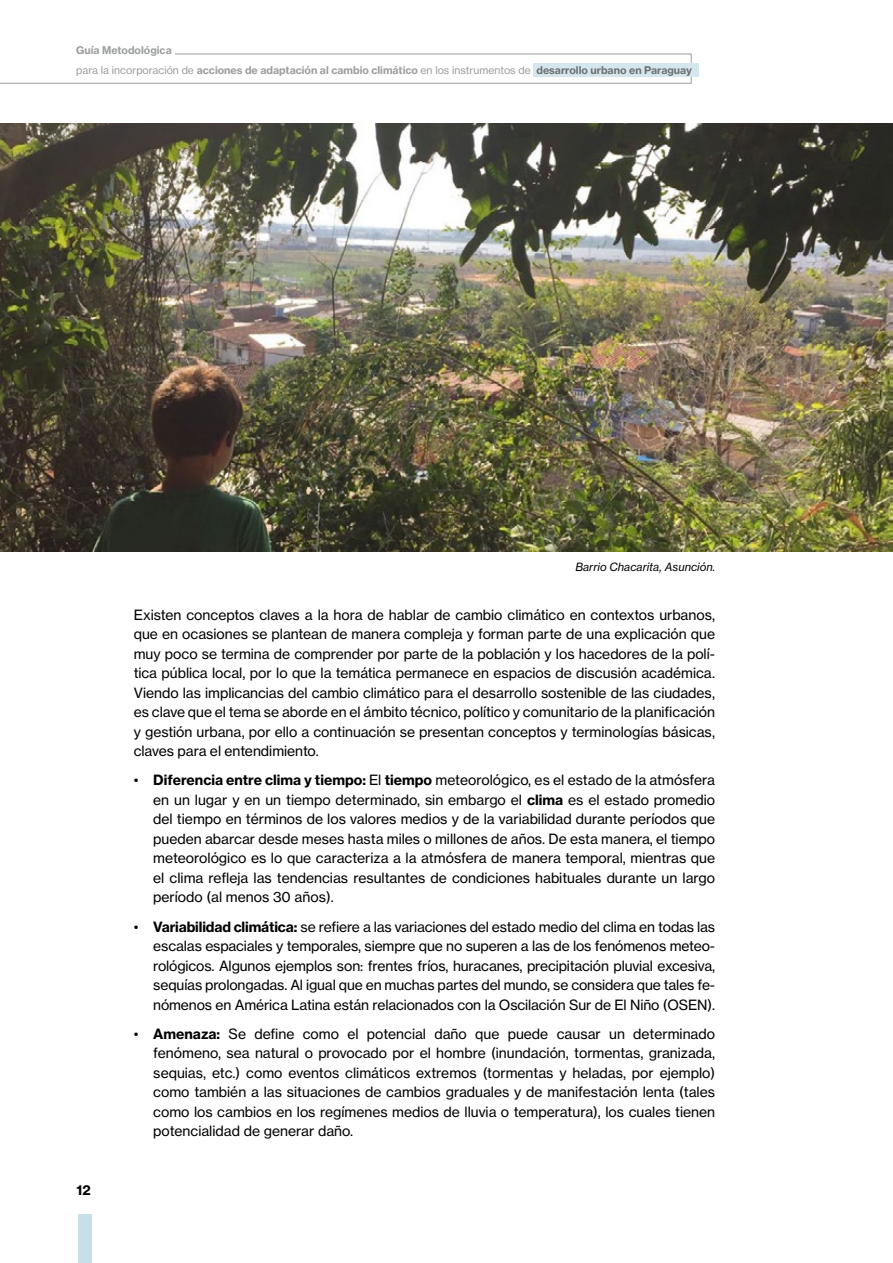
<style>
.page{position:relative;width:893px;height:1263px;background:#fff}
.page>*{position:absolute;margin:0;border:0;box-sizing:border-box;transform-origin:0 0}
.t1{font:13.95px/19.5px "N Haas Grotesk TX Pro 55 Rg";color:#000;text-align:justify}
.t2{font:13.5px "N Haas Grotesk TX Pro 75 Bd";color:#000}
.t3{font:11.25px "N Haas Grotesk TX Pro 56 It";color:#000}
.t4{font:10.5px "N Haas Grotesk TX Pro 55 Rg";color:#9c9e9f}
.t5{font:10.5px "N Haas Grotesk TX Pro 75 Bd";color:#9c9e9f}
.s1{font-family:"N Haas Grotesk TX Pro 75 Bd"}
.s2{font-family:"N Haas Grotesk TX Pro 75 Bd";color:#707172}
</style>
<div class="page">
<svg style="left:0;top:53px;width:692px;height:31px"></svg>
<div style="left:533px;top:64px;width:165px;height:13px;background:#d5e7ee"></div>
<div style="left:79px;top:1214px;width:13px;height:49px;background:#c6dfe9"></div>
<img style="left:1px;top:124px;width:891px;height:427px">
<p class="t5" style="left:76px;top:44px;width:97px">Guía Metodológica</p>
<p class="t4" style="left:76px;top:63px;width:617px">para la incorporación de <span class="s1">acciones de adaptación al cambio climático</span> en los instrumentos de <span class="s2">desarrollo urbano en Paraguay</span></p>
<p class="t3" style="left:575px;top:560px;width:141px">Barrio Chacarita, Asunción.</p>
<p class="t2" style="left:77px;top:1181px;width:16px">12</p>
<p class="t1" style="left:134px;top:605px;width:583px">Existen conceptos claves a la hora de hablar de cambio climático en contextos urbanos, que en ocasiones se plantean de manera compleja y forman parte de una explicación que muy poco se termina de comprender por parte de la población y los hacedores de la polí&shy;tica pública local, por lo que la temática permanece en espacios de discusión académica.<br>Viendo las implicancias del cambio climático para el desarrollo sostenible de las ciudades, es clave que el tema se aborde en el ámbito técnico, político y comunitario de la planificación y gestión urbana, por ello a continuación se presentan conceptos y terminologías básicas, claves para el entendimiento.</p>
<p class="t1" style="left:153px;top:770px;width:563px;text-indent:-20px">• <span class="s1">Diferencia entre clima y tiempo:</span> El <span class="s1">tiempo</span> meteorológico, es el estado de la atmósfera en un lugar y en un tiempo determinado, sin embargo el <span class="s1">clima</span> es el estado promedio del tiempo en términos de los valores medios y de la variabilidad durante períodos que pueden abarcar desde meses hasta miles o millones de años. De esta manera, el tiempo meteorológico es lo que caracteriza a la atmósfera de manera temporal, mientras que el clima refleja las tendencias resultantes de condiciones habituales durante un largo período (al menos 30 años).</p>
<p class="t1" style="left:153px;top:917px;width:563px;text-indent:-19px">• <span class="s1">Variabilidad climática:</span> se refiere a las variaciones del estado medio del clima en todas las escalas espaciales y temporales, siempre que no superen a las de los fenómenos meteo&shy;rológicos. Algunos ejemplos son: frentes fríos, huracanes, precipitación pluvial excesiva, sequías prolongadas. Al igual que en muchas partes del mundo, se considera que tales fe&shy;nómenos en América Latina están relacionados con la Oscilación Sur de El Niño (OSEN).</p>
<p class="t1" style="left:153px;top:1024px;width:563px;text-indent:-20px">• <span class="s1">Amenaza:</span> Se define como el potencial daño que puede causar un determinado fenómeno, sea natural o provocado por el hombre (inundación, tormentas, granizada, sequias, etc.) como eventos climáticos extremos (tormentas y heladas, por ejemplo) como también a las situaciones de cambios graduales y de manifestación lenta (tales como los cambios en los regímenes medios de lluvia o temperatura), los cuales tienen potencialidad de generar daño.</p>
</div>
